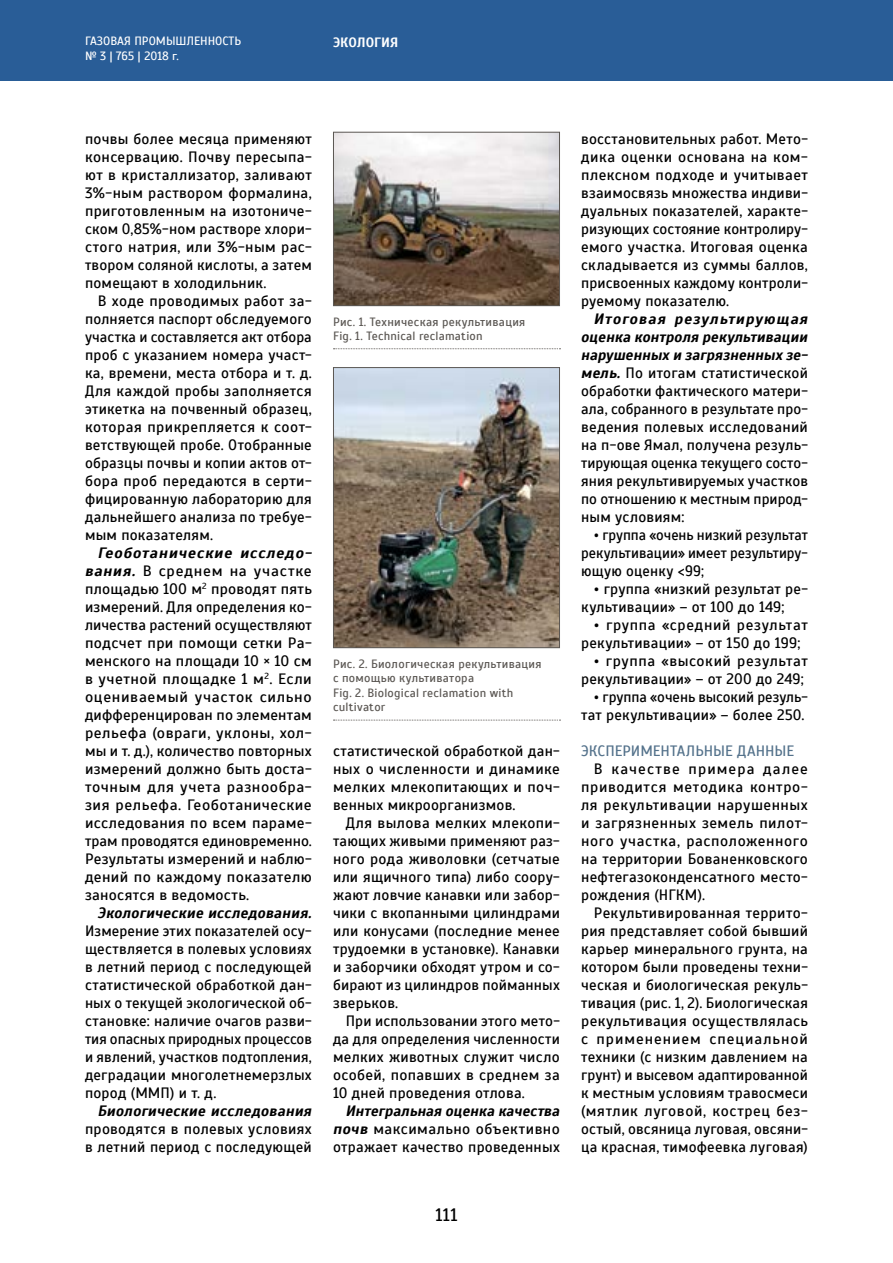
<style>
.page{position:relative;width:893px;height:1263px;background:#fff}
.page>*{position:absolute;margin:0;border:0;box-sizing:border-box;transform-origin:0 0}
.t1{font:18px "Scada";color:#000}
.t2{font:15px/18px "Scada";letter-spacing:.015em;color:#000;text-align:justify}
.t3{font:15px/18px "Scada";letter-spacing:.015em;color:#000;text-align:justify;scale:1.04 1}
.t4{font:15px/18px "Scada";letter-spacing:.015em;color:#000;text-align:justify;scale:.96 1}
.t5{font:italic 700 15px "Scada";letter-spacing:.015em;color:#000}
.t6{font:15px "Scada";letter-spacing:-.005em;color:#54728b}
.t7{font:700 13.5px "Scada";color:#fff}
.t8{font:12px/14.4px "Scada";letter-spacing:.02em;color:#5b5753}
.t9{font:12px/14.4px "Scada";color:#fff}
.s1{font-weight:700;font-style:italic}
</style>
<div class="page">
<div style="left:0;top:0;width:893px;height:81px;background:#295d97"></div>
<img style="left:335px;top:134px;width:223px;height:170px">
<div style="left:333px;top:132px;width:227px;height:174px;border:1px solid #5b5753"></div>
<img style="left:335px;top:369px;width:223px;height:277px">
<div style="left:333px;top:367px;width:227px;height:281px;border:1px solid #5b5753"></div>
<svg style="left:333px;top:348px;width:227px;height:1px"></svg>
<svg style="left:333px;top:720px;width:227px;height:1px"></svg>
<p class="t9" style="left:85px;top:34px;width:158px">ГАЗОВАЯ ПРОМЫШЛЕННОСТЬ № 3 | 765 | 2018 г.</p>
<p class="t7" style="left:333px;top:34px;width:67px">ЭКОЛОГИЯ</p>
<p class="t2" style="left:85px;top:130px;width:228px">почвы более месяца применяют консервацию. Почву пересыпа&shy;ют в кристаллизатор, заливают 3%-ным раствором формалина, приготовленным на изотониче&shy;ском 0,85%-ном растворе хлори&shy;стого натрия, или 3%-ным рас&shy;твором соляной кислоты, а затем помещают в холодильник.</p>
<p class="t2" style="left:85px;top:292px;width:228px;text-indent:13px">В ходе проводимых работ за&shy;полняется паспорт обследуемого участка и составляется акт отбора проб с указанием номера участ&shy;ка, времени, места отбора и т. д.<br>Для каждой пробы заполняется этикетка на почвенный образец, которая прикрепляется к соот&shy;ветствующей пробе. Отобранные образцы почвы и копии актов от&shy;бора проб передаются в серти&shy;фицированную лабораторию для дальнейшего анализа по требуе&shy;мым показателям.</p>
<p class="t3" style="left:85px;top:544px;width:220px;text-indent:13px"><span class="s1">Геоботанические исследо&shy;вания.</span> В среднем на участке площадью 100 м<sup>2</sup> проводят пять измерений. Для определения ко&shy;личества растений осуществляют подсчет при помощи сетки Ра&shy;менского на площади 10 × 10 см в учетной площадке 1 м<sup>2</sup>. Если оцениваемый участок сильно дифференцирован по элементам рельефа (овраги, уклоны, хол&shy;мы и т. д.), количество повторных измерений должно быть доста&shy;точным для учета разнообра&shy;зия рельефа. Геоботанические исследования по всем параме&shy;трам проводятся единовременно.<br>Результаты измерений и наблю&shy;дений по каждому показателю заносятся в ведомость.</p>
<p class="t5" style="left:98px;top:904px;width:216px">Экологические исследования.</p>
<p class="t2" style="left:85px;top:922px;width:228px">Измерение этих показателей осу&shy;ществляется в полевых условиях в летний период с последующей статистической обработкой дан&shy;ных о текущей экологической об&shy;становке: наличие очагов разви&shy;тия опасных природных процессов и явлений, участков подтопления, деградации многолетнемерзлых пород (ММП) и т. д.</p>
<p class="t5" style="left:98px;top:1102px;width:216px">Биологические исследования</p>
<p class="t2" style="left:85px;top:1120px;width:228px">проводятся в полевых условиях в летний период с последующей</p>
<p class="t8" style="left:333px;top:314px;width:194px">Рис. 1. Техническая рекультивация<br>Fig. 1. Technical reclamation</p>
<p class="t8" style="left:333px;top:657px;width:210px">Рис. 2. Биологическая рекультивация с помощью культиватора<br>Fig. 2. Biological reclamation with cultivator</p>
<p class="t2" style="left:333px;top:742px;width:228px">статистической обработкой дан&shy;ных о численности и динамике мелких млекопитающих и поч&shy;венных микроорганизмов.</p>
<p class="t2" style="left:333px;top:814px;width:228px;text-indent:13px">Для вылова мелких млекопи&shy;тающих живыми применяют раз&shy;ного рода живоловки (сетчатые или ящичного типа) либо соору&shy;жают ловчие канавки или забор&shy;чики с вкопанными цилиндрами или конусами (последние менее трудоемки в установке). Канавки и заборчики обходят утром и со&shy;бирают из цилиндров пойманных зверьков.</p>
<p class="t2" style="left:333px;top:1012px;width:228px;text-indent:13px">При использовании этого мето&shy;да для определения численности мелких животных служит число особей, попавших в среднем за 10 дней проведения отлова.</p>
<p class="t2" style="left:333px;top:1102px;width:228px;text-indent:13px"><span class="s1">Интегральная оценка качества почв</span> максимально объективно отражает качество проведенных</p>
<p class="t1" style="left:436px;top:1204px;width:23px">111</p>
<p class="t2" style="left:581px;top:130px;width:228px">восстановительных работ. Мето&shy;дика оценки основана на ком&shy;плексном подходе и учитывает взаимосвязь множества индиви&shy;дуальных показателей, характе&shy;ризующих состояние контролиру&shy;емого участка. Итоговая оценка складывается из суммы баллов, присвоенных каждому контроли&shy;руемому показателю.</p>
<p class="t2" style="left:581px;top:310px;width:228px;text-indent:13px"><span class="s1">Итоговая результирующая оценка контроля рекультивации нарушенных и загрязненных зе&shy;мель.</span> По итогам статистической обработки фактического матери&shy;ала, собранного в результате про&shy;ведения полевых исследований на п-ове Ямал, получена резуль&shy;тирующая оценка текущего состо&shy;яния рекультивируемых участков по отношению к местным природ&shy;ным условиям:</p>
<p class="t4" style="left:581px;top:526px;width:238px;text-indent:13px">• группа «очень низкий результат рекультивации» имеет результиру&shy;ющую оценку &lt;99;</p>
<p class="t2" style="left:581px;top:580px;width:228px;text-indent:13px">• группа «низкий результат ре&shy;культивации» – от 100 до 149;</p>
<p class="t2" style="left:581px;top:616px;width:228px;text-indent:13px">• группа «средний результат рекультивации» – от 150 до 199;</p>
<p class="t2" style="left:581px;top:652px;width:228px;text-align:right">• группа «высокий результат рекультивации» – от 200 до 249;</p>
<p class="t2" style="left:581px;top:688px;width:228px;text-align:right">• группа «очень высокий резуль&shy;тат рекультивации» – более 250.</p>
<p class="t6" style="left:581px;top:742px;width:215px">ЭКСПЕРИМЕНТАЛЬНЫЕ ДАННЫЕ</p>
<p class="t2" style="left:581px;top:760px;width:228px;text-indent:13px">В качестве примера далее приводится методика контро&shy;ля рекультивации нарушенных и загрязненных земель пилот&shy;ного участка, расположенного на территории Бованенковского нефтегазоконденсатного место&shy;рождения (НГКМ).</p>
<p class="t2" style="left:581px;top:904px;width:228px;text-indent:13px">Рекультивированная террито&shy;рия представляет собой бывший карьер минерального грунта, на котором были проведены техни&shy;ческая и биологическая рекуль&shy;тивация (рис. 1, 2). Биологическая рекультивация осуществлялась с применением специальной техники (с низким давлением на грунт) и высевом адаптированной к местным условиям травосмеси (мятлик луговой, кострец без&shy;остый, овсяница луговая, овсяни&shy;ца красная, тимофеевка луговая)</p>
</div>
